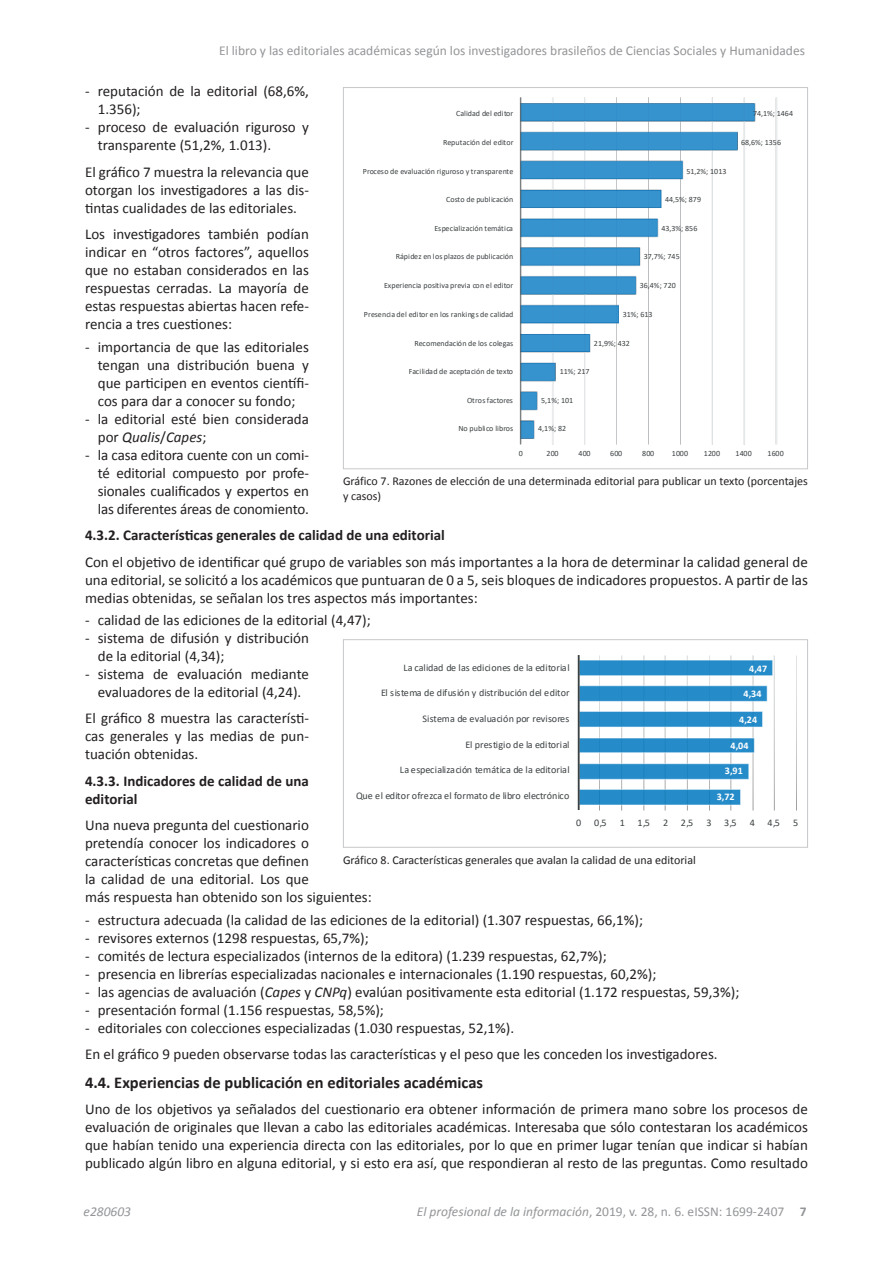
<style>
.page{position:relative;width:893px;height:1263px;background:#fff}
.page>*{position:absolute;margin:0;border:0;box-sizing:border-box;transform-origin:0 0}
.t1{font:700 16.5px "Calibri";color:#231f20}
.t2{font:15px/18px "Calibri";color:#231f20;text-align:justify}
.t3{font:700 15px/18px "Calibri";color:#231f20}
.t4{font:13.5px "Calibri";color:#939598}
.t5{font:italic 13.5px "Calibri";color:#939598}
.t6{font:12px/14.4px "Calibri";color:#231f20}
.t7{font:10.05px "Calibri";letter-spacing:.02em;color:#3c4143}
.t8{font:700 10.05px "Calibri";color:#fff}
.t9{font:7.95px "Calibri";letter-spacing:.015em;color:#3c4143}
.s1{font-style:italic}
.s2{font-weight:700}
</style>
<div class="page">
<img style="left:519px;top:97px;width:258px;height:348px">
<img style="left:621px;top:655px;width:154px;height:155px">
<svg style="left:580px;top:659px;width:193px;height:147px"></svg>
<hr style="left:578px;top:655px;width:2px;height:155px;background:#3c4143">
<div style="left:343px;top:639px;width:465px;height:209px;border:1px solid #c7c8ca"></div>
<p class="t4" style="left:219px;top:42px;width:587px">El libro y las editoriales académicas según los investigadores brasileños de Ciencias Sociales y Humanidades</p>
<p class="t2" style="left:98px;top:82px;width:213px;text-indent:-13px">- reputación de la editorial (68,6%,<br>1.356);</p>
<p class="t2" style="left:98px;top:118px;width:213px;text-indent:-13px">- proceso de evaluación riguroso y transparente (51,2%, 1.013).</p>
<p class="t2" style="left:85px;top:163px;width:225px">El gráfico 7 muestra la relevancia que otorgan los investigadores a las dis&shy;tintas cualidades de las editoriales.</p>
<p class="t2" style="left:85px;top:225px;width:225px">Los investigadores también podían indicar en “otros factores”, aquellos que no estaban considerados en las respuestas cerradas. La mayoría de estas respuestas abiertas hacen refe&shy;rencia a tres cuestiones:</p>
<p class="t2" style="left:98px;top:338px;width:213px;text-indent:-13px">- importancia de que las editoriales tengan una distribución buena y que participen en eventos científi&shy;cos para dar a conocer su fondo;</p>
<p class="t2" style="left:98px;top:410px;width:213px;text-indent:-13px">- la editorial esté bien considerada por <span class="s1">Qualis</span>/<span class="s1">Capes</span>;</p>
<p class="t2" style="left:98px;top:446px;width:213px;text-indent:-13px">- la casa editora cuente con un comi&shy;té editorial compuesto por profe&shy;sionales cualificados y expertos en las diferentes áreas de conomiento.</p>
<p class="t3" style="left:85px;top:526px;width:361px">4.3.2. Características generales de calidad de una editorial</p>
<p class="t2" style="left:85px;top:553px;width:724px">Con el objetivo de identificar qué grupo de variables son más importantes a la hora de determinar la calidad general de una editorial, se solicitó a los académicos que puntuaran de 0 a 5, seis bloques de indicadores propuestos. A partir de las medias obtenidas, se señalan los tres aspectos más importantes:</p>
<p class="t2" style="left:85px;top:611px;width:287px">- calidad de las ediciones de la editorial (4,47);</p>
<p class="t2" style="left:98px;top:629px;width:213px;text-indent:-13px">- sistema de difusión y distribución de la editorial (4,34);</p>
<p class="t2" style="left:85px;top:665px;width:225px;text-align:center">- sistema de evaluación mediante evaluadores de la editorial (4,24).</p>
<p class="t2" style="left:85px;top:709px;width:225px">El gráfico 8 muestra las característi&shy;cas generales y las medias de pun&shy;tuación obtenidas.</p>
<p class="t3" style="left:85px;top:772px;width:225px">4.3.3. Indicadores de calidad de una editorial</p>
<p class="t2" style="left:85px;top:816px;width:288px;text-align:left">Una nueva pregunta del cuestionario<br>pretendía conocer los indicadores o características concretas que definen<br>la calidad de una editorial. Los que<br>más respuesta han obtenido son los siguientes:</p>
<p class="t2" style="left:85px;top:911px;width:559px">- estructura adecuada (la calidad de las ediciones de la editorial) (1.307 respuestas, 66,1%);</p>
<p class="t2" style="left:85px;top:929px;width:285px">- revisores externos (1298 respuestas, 65,7%);</p>
<p class="t2" style="left:85px;top:947px;width:523px">- comités de lectura especializados (internos de la editora) (1.239 respuestas, 62,7%);</p>
<p class="t2" style="left:85px;top:965px;width:573px">- presencia en librerías especializadas nacionales e internacionales (1.190 respuestas, 60,2%);</p>
<p class="t2" style="left:85px;top:983px;width:656px">- las agencias de avaluación (<span class="s1">Capes</span> y <span class="s1">CNPq</span>) evalúan positivamente esta editorial (1.172 respuestas, 59,3%);</p>
<p class="t2" style="left:85px;top:1001px;width:300px">- presentación formal (1.156 respuestas, 58,5%);</p>
<p class="t2" style="left:85px;top:1014px;width:634px;line-height:26.5px">- editoriales con colecciones especializadas (1.030 respuestas, 52,1%).<br>En el gráfico 9 pueden observarse todas las características y el peso que les conceden los investigadores.</p>
<p class="t1" style="left:85px;top:1071px;width:400px">4.4. Experiencias de publicación en editoriales académicas</p>
<p class="t2" style="left:85px;top:1100px;width:724px">Uno de los objetivos ya señalados del cuestionario era obtener información de primera mano sobre los procesos de evaluación de originales que llevan a cabo las editoriales académicas. Interesaba que sólo contestaran los académicos que habían tenido una experiencia directa con las editoriales, por lo que en primer lugar tenían que indicar si habían publicado algún libro en alguna editorial, y si esto era así, que respondieran al resto de las preguntas. Como resultado</p>
<p class="t9" style="left:456px;top:108px;width:59px">Calidad del editor</p>
<p class="t9" style="left:753px;top:108px;width:42px">74,1%; 1464</p>
<p class="t9" style="left:443px;top:136px;width:72px">Reputación del editor</p>
<p class="t9" style="left:741px;top:136px;width:42px">68,6%; 1356</p>
<p class="t9" style="left:363px;top:165px;width:152px">Proceso de evaluación riguroso y transparente</p>
<p class="t9" style="left:686px;top:166px;width:42px">51,2%; 1013</p>
<p class="t9" style="left:446px;top:194px;width:69px">Costo de publicación</p>
<p class="t9" style="left:665px;top:194px;width:37px">44,5%; 879</p>
<p class="t9" style="left:434px;top:223px;width:80px">Especialización temática</p>
<p class="t9" style="left:661px;top:223px;width:37px">43,3%; 856</p>
<p class="t9" style="left:396px;top:251px;width:119px">Rápidez en los plazos de publicación</p>
<p class="t9" style="left:644px;top:251px;width:37px">37,7%; 745</p>
<p class="t9" style="left:384px;top:280px;width:131px">Experiencia positiva previa con el editor</p>
<p class="t9" style="left:640px;top:280px;width:37px">36,4%; 720</p>
<p class="t9" style="left:364px;top:308px;width:151px">Presencia del editor en los rankings de calidad</p>
<p class="t9" style="left:623px;top:309px;width:31px">31%; 613</p>
<p class="t9" style="left:414px;top:338px;width:100px">Recomendación de los colegas</p>
<p class="t9" style="left:594px;top:338px;width:37px">21,9%; 432</p>
<p class="t9" style="left:409px;top:366px;width:106px">Facilidad de aceptación de texto</p>
<p class="t9" style="left:560px;top:366px;width:31px">11%; 217</p>
<p class="t9" style="left:467px;top:395px;width:47px">Otros factores</p>
<p class="t9" style="left:541px;top:395px;width:33px">5,1%; 101</p>
<p class="t9" style="left:459px;top:423px;width:56px">No publico libros</p>
<p class="t9" style="left:538px;top:423px;width:29px">4,1%; 82</p>
<p class="t9" style="left:519px;top:448px;width:6px">0</p>
<p class="t9" style="left:547px;top:448px;width:14px">200</p>
<p class="t9" style="left:578px;top:448px;width:14px">400</p>
<p class="t9" style="left:610px;top:448px;width:14px">600</p>
<p class="t9" style="left:642px;top:448px;width:14px">800</p>
<p class="t9" style="left:672px;top:448px;width:18px">1000</p>
<p class="t9" style="left:704px;top:448px;width:18px">1200</p>
<p class="t9" style="left:736px;top:448px;width:18px">1400</p>
<p class="t9" style="left:767px;top:448px;width:18px">1600</p>
<p class="t6" style="left:343px;top:474px;width:466px">Gráfico 7. Razones de elección de una determinada editorial para publicar un texto (porcentajes y casos)</p>
<p class="t7" style="left:403px;top:660px;width:168px">La calidad de las ediciones de la editorial</p>
<p class="t8" style="left:749px;top:661px;width:19px">4,47</p>
<p class="t7" style="left:381px;top:686px;width:190px">El sistema de difusión y distribución del editor</p>
<p class="t8" style="left:744px;top:687px;width:19px">4,34</p>
<p class="t7" style="left:423px;top:712px;width:148px">Sistema de evaluación por revisores</p>
<p class="t8" style="left:739px;top:712px;width:19px">4,24</p>
<p class="t7" style="left:466px;top:737px;width:106px">El prestigio de la editorial</p>
<p class="t8" style="left:731px;top:738px;width:19px">4,04</p>
<p class="t7" style="left:400px;top:763px;width:172px">La especialización temática de la editorial</p>
<p class="t8" style="left:725px;top:764px;width:19px">3,91</p>
<p class="t7" style="left:356px;top:789px;width:215px">Que el editor ofrezca el formato de libro electrónico</p>
<p class="t8" style="left:717px;top:789px;width:19px">3,72</p>
<p class="t7" style="left:576px;top:815px;width:7px">0</p>
<p class="t7" style="left:594px;top:815px;width:14px">0,5</p>
<p class="t7" style="left:620px;top:815px;width:7px">1</p>
<p class="t7" style="left:637px;top:815px;width:14px">1,5</p>
<p class="t7" style="left:663px;top:815px;width:7px">2</p>
<p class="t7" style="left:681px;top:815px;width:14px">2,5</p>
<p class="t7" style="left:706px;top:815px;width:7px">3</p>
<p class="t7" style="left:724px;top:815px;width:14px">3,5</p>
<p class="t7" style="left:750px;top:815px;width:7px">4</p>
<p class="t7" style="left:768px;top:815px;width:14px">4,5</p>
<p class="t7" style="left:793px;top:815px;width:7px">5</p>
<p class="t6" style="left:343px;top:853px;width:354px">Gráfico 8. Características generales que avalan la calidad de una editorial</p>
<p class="t5" style="left:84px;top:1202px;width:49px">e280603</p>
<p class="t4" style="left:417px;top:1203px;width:391px"><span class="s1">El profesional de la información</span>, 2019, v. 28, n. 6. eISSN: 1699-2407 <span class="s2">7</span></p>
</div>
